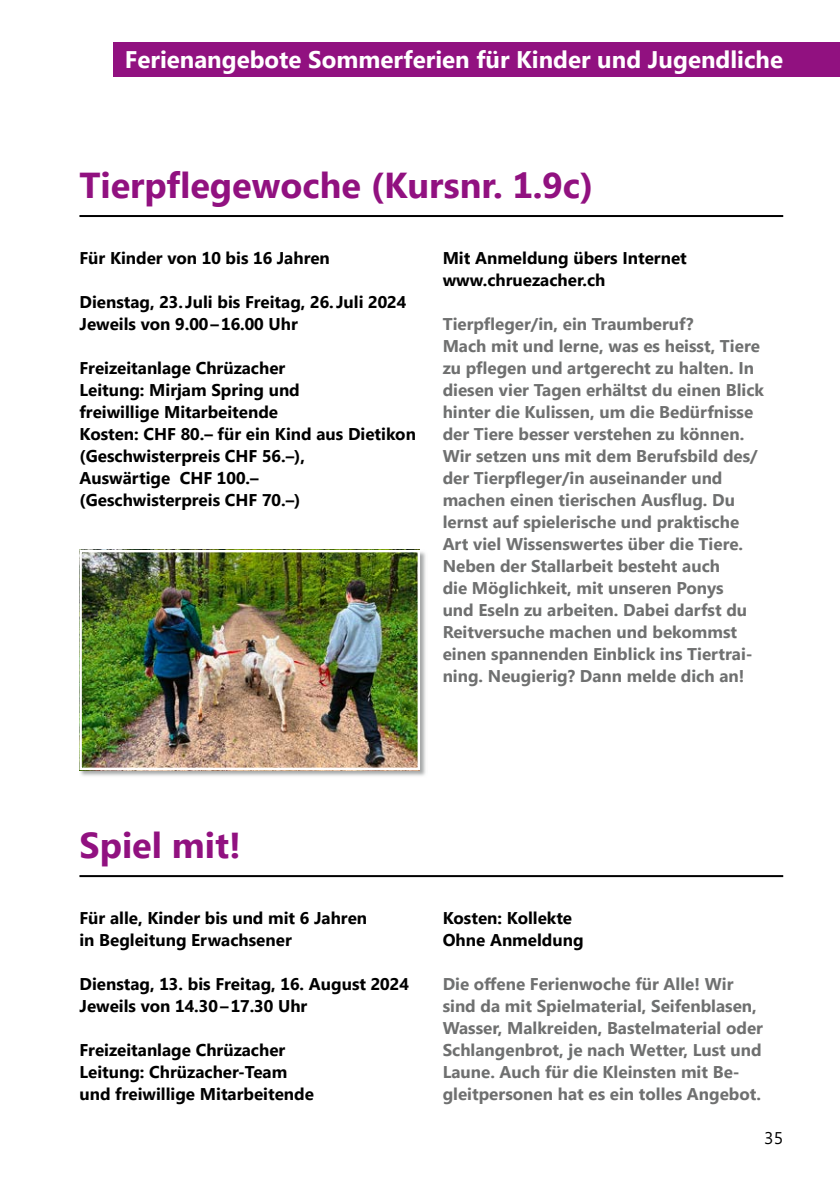
<style>
.page{position:relative;width:840px;height:1191px;background:#fff}
.page>*{position:absolute;margin:0;border:0;box-sizing:border-box;transform-origin:0 0}
.t1{font:700 36px "Segoe UI Tab";color:#911180}
.t2{font:700 24px "Segoe UI Tab";color:#fff}
.t3{font:700 17px/22px "Segoe UI Tab";color:#6f7070}
.t4{font:700 17px/22px "Segoe UI Tab";color:#000}
.t5{font:17px "Segoe UI Tab";color:#000}
</style>
<div class="page">
<div style="left:113px;top:43px;width:726px;height:34px;background:#911180"></div>
<hr style="left:79px;top:215px;width:703px;height:2px;background:#000">
<img style="left:79px;top:552px;width:347px;height:224px">
<img style="left:82px;top:553px;width:335px;height:214px">
<div style="left:79px;top:550px;width:341px;height:220px;border:2px solid #fff"></div>
<hr style="left:79px;top:875px;width:703px;height:2px;background:#000">
<h2 class="t2" style="left:125px;top:37px;width:659px">Ferienangebote Sommerferien für Kinder und Jugendliche</h2>
<h1 class="t1" style="left:79px;top:151px;width:515px">Tierpflegewoche (Kursnr. 1.9c)</h1>
<p class="t4" style="left:79px;top:245px;width:252px">Für Kinder von 10 bis 16 Jahren</p>
<p class="t4" style="left:79px;top:289px;width:328px">Dienstag, 23. Juli bis Freitag, 26. Juli 2024<br>Jeweils von 9.00 – 16.00 Uhr</p>
<p class="t4" style="left:79px;top:355px;width:338px">Freizeitanlage Chrüzacher<br>Leitung: Mirjam Spring und<br>freiwillige Mitarbeitende<br>Kosten: CHF 80.– für ein Kind aus Dietikon (Geschwisterpreis CHF 56.–),<br>Auswärtige CHF 100.–<br>(Geschwisterpreis CHF 70.–)</p>
<p class="t4" style="left:442px;top:245px;width:245px">Mit Anmeldung übers Internet www.chruezacher.ch</p>
<p class="t3" style="left:442px;top:311px;width:323px">Tierpfleger/in, ein Traumberuf?<br>Mach mit und lerne, was es heisst, Tiere zu pflegen und artgerecht zu halten. In diesen vier Tagen erhältst du einen Blick hinter die Kulissen, um die Bedürfnisse der Tiere besser verstehen zu können.<br>Wir setzen uns mit dem Berufsbild des/ der Tierpfleger/in auseinander und machen einen tierischen Ausflug. Du lernst auf spielerische und praktische Art viel Wissenswertes über die Tiere.<br>Neben der Stallarbeit besteht auch<br>die Möglichkeit, mit unseren Ponys<br>und Eseln zu arbeiten. Dabei darfst du Reitversuche machen und bekommst einen spannenden Einblick ins Tiertrai&shy;ning. Neugierig? Dann melde dich an!</p>
<h1 class="t1" style="left:79px;top:811px;width:163px">Spiel mit!</h1>
<p class="t4" style="left:79px;top:905px;width:289px">Für alle, Kinder bis und mit 6 Jahren in Begleitung Erwachsener</p>
<p class="t4" style="left:79px;top:971px;width:331px">Dienstag, 13. bis Freitag, 16. August 2024<br>Jeweils von 14.30 – 17.30 Uhr</p>
<p class="t4" style="left:79px;top:1037px;width:236px">Freizeitanlage Chrüzacher<br>Leitung: Chrüzacher-Team und freiwillige Mitarbeitende</p>
<p class="t4" style="left:442px;top:905px;width:142px">Kosten: Kollekte<br>Ohne Anmeldung</p>
<p class="t3" style="left:442px;top:971px;width:321px">Die offene Ferienwoche für Alle! Wir sind da mit Spielmaterial, Seifenblasen, Wasser, Malkreiden, Bastelmaterial oder Schlangenbrot, je nach Wetter, Lust und Laune. Auch für die Kleinsten mit Be&shy;gleitpersonen hat es ein tolles Angebot.</p>
<p class="t5" style="left:763px;top:1122px;width:21px">35</p>
</div>
